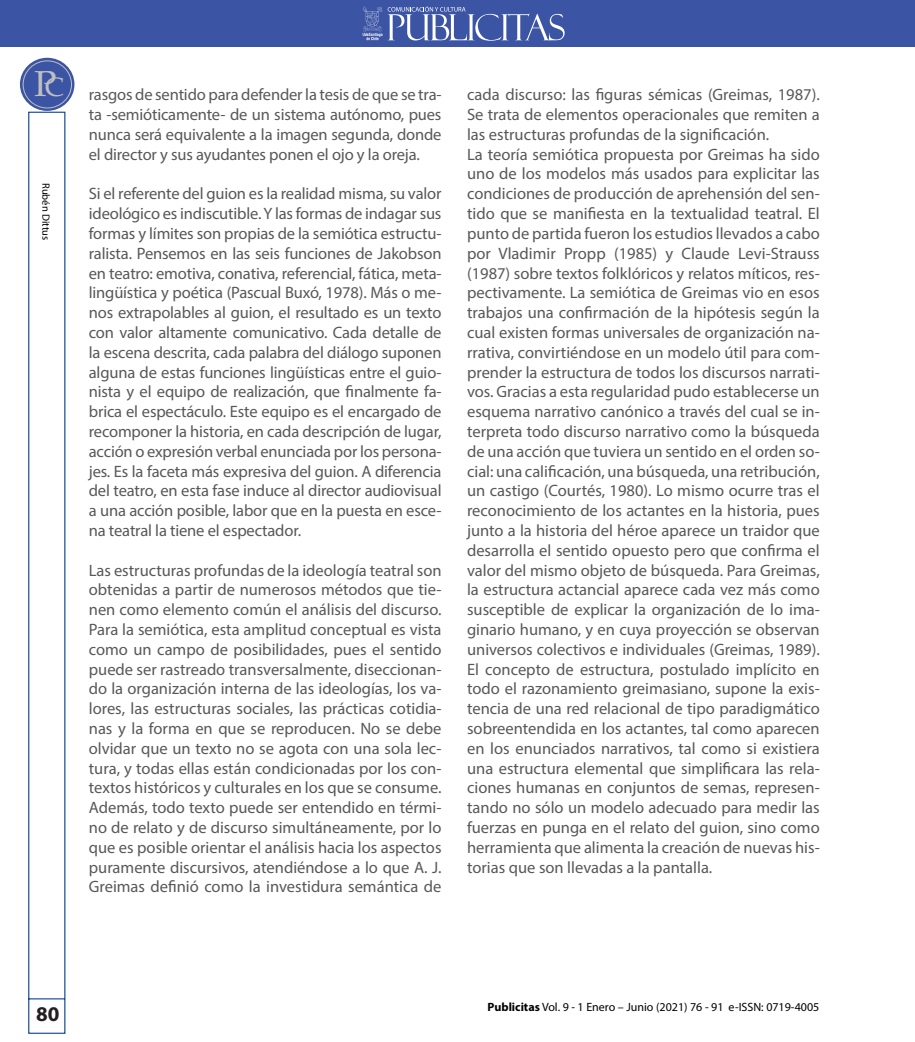
<style>
.page{position:relative;width:915px;height:1042px;background:#fff}
.page>*{position:absolute;margin:0;border:0;box-sizing:border-box;transform-origin:0 0}
.t1{font:36.3px "Palatino Linotype";color:#bebfc2}
.t2{font:700 21px "Myriad Pro";color:#231f20}
.t3{font:16.5px/19.8px "Myriad Pro";color:#57585a;text-align:justify}
.t4{font:12px "Myriad Pro";color:#000}
.t5{font:10.5px "Myriad Pro";color:#000}
.s1{font-size:26.55px}
.s2{font-weight:700}
</style>
<div class="page">
<div style="left:0;top:0;width:914px;height:47px;background:#3b54a4"></div>
<div style="left:20px;top:58px;width:54px;height:53px;background:#3b54a4;border-radius:50%"></div>
<div style="left:23px;top:60px;width:49px;height:48px;border:1px solid #bdbfbf;border-radius:50%"></div>
<svg style="left:28px;top:111px;width:38px;height:923px"></svg>
<svg style="left:362px;top:6px;width:202px;height:35px"></svg>
<h1 class="t1" style="left:34px;top:58px;width:32px">P<span class="s1">C</span></h1>
<p class="t5" style="left:52px;top:183px;width:59px;rotate:90deg">Rubén Dittus</p>
<p class="t3" style="left:89px;top:85px;width:354px">rasgos de sentido para defender la tesis de que se tra&shy;ta -semióticamente- de un sistema autónomo, pues nunca será equivalente a la imagen segunda, donde el director y sus ayudantes ponen el ojo y la oreja.</p>
<p class="t3" style="left:89px;top:184px;width:354px">Si el referente del guion es la realidad misma, su valor ideológico es indiscutible. Y las formas de indagar sus formas y límites son propias de la semiótica estructu&shy;ralista. Pensemos en las seis funciones de Jakobson en teatro: emotiva, conativa, referencial, fática, meta&shy;lingüística y poética (Pascual Buxó, 1978). Más o me&shy;nos extrapolables al guion, el resultado es un texto con valor altamente comunicativo. Cada detalle de la escena descrita, cada palabra del diálogo suponen alguna de estas funciones lingüísticas entre el guio&shy;nista y el equipo de realización, que finalmente fa&shy;brica el espectáculo. Este equipo es el encargado de recomponer la historia, en cada descripción de lugar, acción o expresión verbal enunciada por los persona&shy;jes. Es la faceta más expresiva del guion. A diferencia del teatro, en esta fase induce al director audiovisual a una acción posible, labor que en la puesta en esce&shy;na teatral la tiene el espectador.</p>
<p class="t3" style="left:89px;top:560px;width:354px">Las estructuras profundas de la ideología teatral son obtenidas a partir de numerosos métodos que tie&shy;nen como elemento común el análisis del discurso.<br>Para la semiótica, esta amplitud conceptual es vista como un campo de posibilidades, pues el sentido puede ser rastreado transversalmente, diseccionan&shy;do la organización interna de las ideologías, los va&shy;lores, las estructuras sociales, las prácticas cotidia&shy;nas y la forma en que se reproducen. No se debe olvidar que un texto no se agota con una sola lec&shy;tura, y todas ellas están condicionadas por los con&shy;textos históricos y culturales en los que se consume.<br>Además, todo texto puede ser entendido en térmi&shy;no de relato y de discurso simultáneamente, por lo que es posible orientar el análisis hacia los aspectos puramente discursivos, atendiéndose a lo que A. J.<br>Greimas definió como la investidura semántica de</p>
<p class="t3" style="left:467px;top:85px;width:354px">cada discurso: las figuras sémicas (Greimas, 1987).<br>Se trata de elementos operacionales que remiten a las estructuras profundas de la significación.</p>
<p class="t3" style="left:467px;top:144px;width:354px">La teoría semiótica propuesta por Greimas ha sido uno de los modelos más usados para explicitar las condiciones de producción de aprehensión del sen&shy;tido que se manifiesta en la textualidad teatral. El punto de partida fueron los estudios llevados a cabo por Vladimir Propp (1985) y Claude Levi-Strauss (1987) sobre textos folklóricos y relatos míticos, res&shy;pectivamente. La semiótica de Greimas vio en esos trabajos una confirmación de la hipótesis según la cual existen formas universales de organización na&shy;rrativa, convirtiéndose en un modelo útil para com&shy;prender la estructura de todos los discursos narrati&shy;vos. Gracias a esta regularidad pudo establecerse un esquema narrativo canónico a través del cual se in&shy;terpreta todo discurso narrativo como la búsqueda de una acción que tuviera un sentido en el orden so&shy;cial: una calificación, una búsqueda, una retribución, un castigo (Courtés, 1980). Lo mismo ocurre tras el reconocimiento de los actantes en la historia, pues junto a la historia del héroe aparece un traidor que desarrolla el sentido opuesto pero que confirma el valor del mismo objeto de búsqueda. Para Greimas, la estructura actancial aparece cada vez más como susceptible de explicar la organización de lo ima&shy;ginario humano, y en cuya proyección se observan universos colectivos e individuales (Greimas, 1989).<br>El concepto de estructura, postulado implícito en todo el razonamiento greimasiano, supone la exis&shy;tencia de una red relacional de tipo paradigmático sobreentendida en los actantes, tal como aparecen en los enunciados narrativos, tal como si existiera una estructura elemental que simplificara las rela&shy;ciones humanas en conjuntos de semas, represen&shy;tando no sólo un modelo adecuado para medir las fuerzas en punga en el relato del guion, sino como herramienta que alimenta la creación de nuevas his&shy;torias que son llevadas a la pantalla.</p>
<p class="t2" style="left:36px;top:1000px;width:25px">80</p>
<p class="t4" style="left:487px;top:999px;width:333px"><span class="s2">Publicitas</span> Vol. 9 - 1 Enero – Junio (2021) 76 - 91 e-ISSN: 0719-4005</p>
</div>
